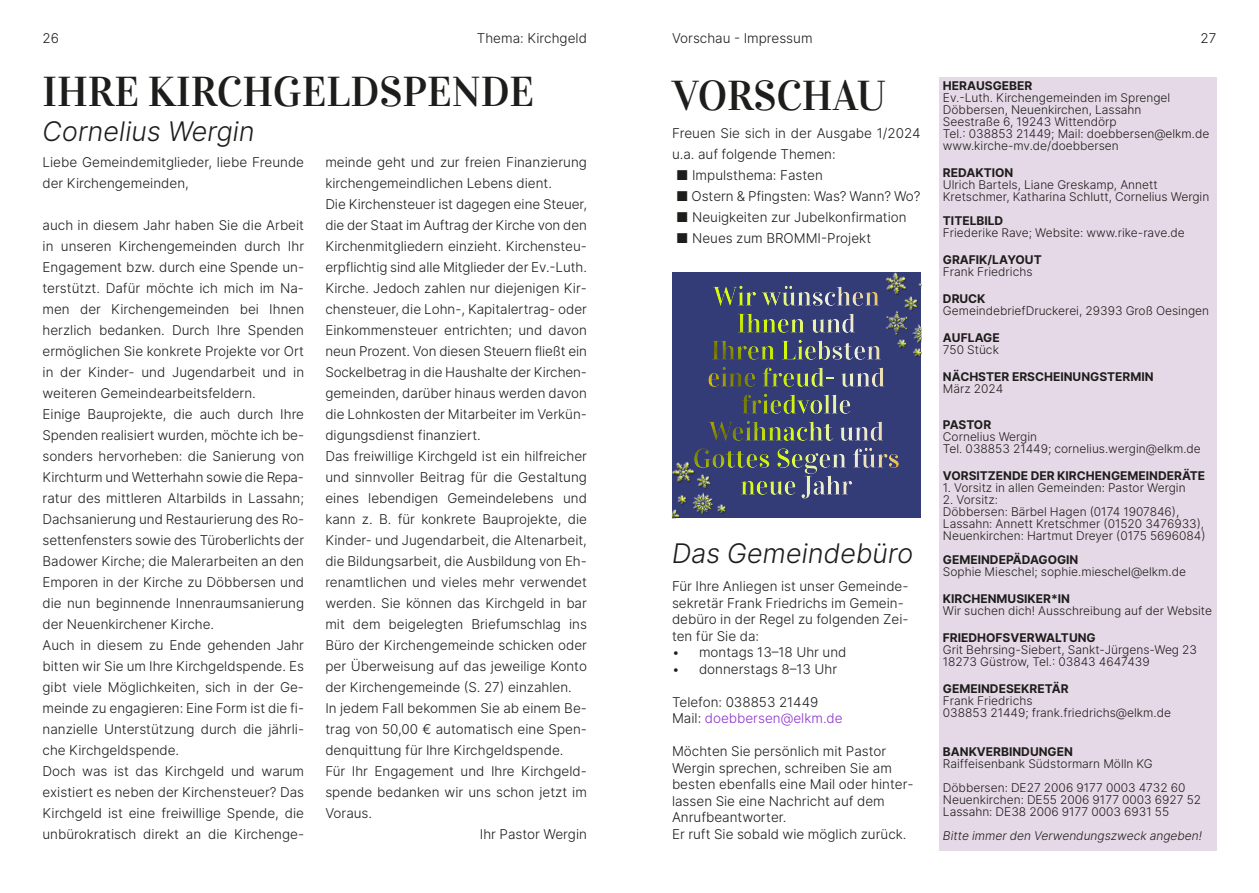
<style>
.page{position:relative;width:1259px;height:893px;background:#fff}
.page>*{position:absolute;margin:0;border:0;box-sizing:border-box;transform-origin:0 0}
.t1{font:42px "Vidaloka";color:#1d1d1b}
.t2{font:italic 300 27px "Inter";color:#1d1d1b}
.t3{font:300 13.5px/21px "Inter";color:#1d1d1b}
.t4{font:300 12px/12px "Inter";color:#1d1d1b}
.t5{font:700 12px "Inter";color:#1d1d1b}
.t6{font:italic 300 12px "Inter";color:#1d1d1b}
.s1{color:#8d33cc}
</style>
<div class="page">
<div style="left:938px;top:77px;width:278px;height:773px;background:#e6d9e7"></div>
<div style="left:672px;top:272px;width:248px;height:245px;background:#343c78"></div>
<svg style="left:713px;top:286px;width:166px;height:20px"></svg>
<svg style="left:738px;top:313px;width:66px;height:20px"></svg>
<svg style="left:811px;top:313px;width:44px;height:20px"></svg>
<svg style="left:712px;top:340px;width:62px;height:20px"></svg>
<svg style="left:782px;top:340px;width:99px;height:20px"></svg>
<svg style="left:708px;top:367px;width:47px;height:20px"></svg>
<svg style="left:762px;top:367px;width:71px;height:20px"></svg>
<svg style="left:841px;top:367px;width:43px;height:20px"></svg>
<svg style="left:742px;top:394px;width:108px;height:20px"></svg>
<svg style="left:709px;top:421px;width:124px;height:20px"></svg>
<svg style="left:840px;top:421px;width:43px;height:20px"></svg>
<svg style="left:694px;top:448px;width:205px;height:51px"></svg>
<img style="left:885px;top:272px;width:36px;height:85px">
<img style="left:671px;top:462px;width:55px;height:56px">
<p class="t3" style="left:43px;top:28px;width:18px">26</p>
<p class="t3" style="left:477px;top:28px;width:111px">Thema: Kirchgeld</p>
<h1 class="t1" style="left:43px;top:69px;width:493px">IHRE KIRCHGELDSPENDE</h1>
<h2 class="t2" style="left:43px;top:115px;width:214px">Cornelius Wergin</h2>
<p class="t3" style="left:43px;top:152px;width:263px">Liebe Gemeindemitglieder, liebe Freunde der Kirchengemeinden,</p>
<p class="t3" style="left:43px;top:215px;width:263px">auch in diesem Jahr haben Sie die Arbeit in unseren Kirchengemeinden durch Ihr Engagement bzw. durch eine Spende un&shy;terstützt. Dafür möchte ich mich im Na&shy;men der Kirchengemeinden bei Ihnen herzlich bedanken. Durch Ihre Spenden ermöglichen Sie konkrete Projekte vor Ort in der Kinder- und Jugendarbeit und in weiteren Gemeindearbeitsfeldern.<br>Einige Bauprojekte, die auch durch Ihre Spenden realisiert wurden, möchte ich be&shy;sonders hervorheben: die Sanierung von Kirchturm und Wetterhahn sowie die Repa&shy;ratur des mittleren Altarbilds in Lassahn; Dachsanierung und Restaurierung des Ro&shy;settenfensters sowie des Türoberlichts der Badower Kirche; die Malerarbeiten an den Emporen in der Kirche zu Döbbersen und die nun beginnende Innenraumsanierung der Neuenkirchener Kirche.<br>Auch in diesem zu Ende gehenden Jahr bitten wir Sie um Ihre Kirchgeldspende. Es gibt viele Möglichkeiten, sich in der Ge&shy;meinde zu engagieren: Eine Form ist die fi&shy;nanzielle Unterstützung durch die jährli&shy;che Kirchgeldspende.<br>Doch was ist das Kirchgeld und warum existiert es neben der Kirchensteuer? Das Kirchgeld ist eine freiwillige Spende, die unbürokratisch direkt an die Kirchenge-</p>
<p class="t3" style="left:325px;top:152px;width:263px">meinde geht und zur freien Finanzierung</p>
<p class="t3" style="left:325px;top:173px;width:228px">kirchengemeindlichen Lebens dient.</p>
<p class="t3" style="left:325px;top:194px;width:263px">Die Kirchensteuer ist dagegen eine Steuer,</p>
<p class="t3" style="left:325px;top:215px;width:263px">die der Staat im Auftrag der Kirche von den</p>
<p class="t3" style="left:325px;top:236px;width:263px">Kirchenmitgliedern einzieht. Kirchensteu-</p>
<p class="t3" style="left:325px;top:257px;width:263px">erpflichtig sind alle Mitglieder der Ev.-Luth.</p>
<p class="t3" style="left:325px;top:278px;width:263px">Kirche. Jedoch zahlen nur diejenigen Kir-</p>
<p class="t3" style="left:325px;top:299px;width:263px">chensteuer, die Lohn-, Kapitalertrag- oder</p>
<p class="t3" style="left:325px;top:320px;width:263px">Einkommensteuer entrichten; und davon</p>
<p class="t3" style="left:325px;top:341px;width:263px">neun Prozent. Von diesen Steuern fließt ein</p>
<p class="t3" style="left:325px;top:362px;width:263px">Sockelbetrag in die Haushalte der Kirchen-</p>
<p class="t3" style="left:325px;top:383px;width:263px">gemeinden, darüber hinaus werden davon</p>
<p class="t3" style="left:325px;top:404px;width:263px">die Lohnkosten der Mitarbeiter im Verkün-</p>
<p class="t3" style="left:325px;top:425px;width:157px">digungsdienst finanziert.</p>
<p class="t3" style="left:325px;top:446px;width:263px">Das freiwillige Kirchgeld ist ein hilfreicher</p>
<p class="t3" style="left:325px;top:467px;width:263px">und sinnvoller Beitrag für die Gestaltung</p>
<p class="t3" style="left:325px;top:488px;width:263px">eines lebendigen Gemeindelebens und</p>
<p class="t3" style="left:325px;top:509px;width:263px">kann z. B. für konkrete Bauprojekte, die</p>
<p class="t3" style="left:325px;top:530px;width:263px">Kinder- und Jugendarbeit, die Altenarbeit,</p>
<p class="t3" style="left:325px;top:551px;width:263px">die Bildungsarbeit, die Ausbildung von Eh-</p>
<p class="t3" style="left:325px;top:572px;width:263px">renamtlichen und vieles mehr verwendet</p>
<p class="t3" style="left:325px;top:593px;width:263px">werden. Sie können das Kirchgeld in bar</p>
<p class="t3" style="left:325px;top:614px;width:263px">mit dem beigelegten Briefumschlag ins</p>
<p class="t3" style="left:325px;top:635px;width:263px">Büro der Kirchengemeinde schicken oder</p>
<p class="t3" style="left:325px;top:656px;width:263px">per Überweisung auf das jeweilige Konto</p>
<p class="t3" style="left:325px;top:677px;width:248px">der Kirchengemeinde (S. 27) einzahlen.</p>
<p class="t3" style="left:325px;top:698px;width:263px">In jedem Fall bekommen Sie ab einem Be-</p>
<p class="t3" style="left:325px;top:719px;width:263px">trag von 50,00 € automatisch eine Spen-</p>
<p class="t3" style="left:325px;top:740px;width:240px">denquittung für Ihre Kirchgeldspende.</p>
<p class="t3" style="left:325px;top:761px;width:263px">Für Ihr Engagement und Ihre Kirchgeld-</p>
<p class="t3" style="left:325px;top:782px;width:263px">spende bedanken wir uns schon jetzt im</p>
<p class="t3" style="left:325px;top:803px;width:48px">Voraus.</p>
<p class="t3" style="left:480px;top:824px;width:109px">Ihr Pastor Wergin</p>
<p class="t3" style="left:672px;top:28px;width:142px">Vorschau - Impressum</p>
<h1 class="t1" style="left:672px;top:73px;width:215px">VORSCHAU</h1>
<p class="t3" style="left:672px;top:122px;width:250px">Freuen Sie sich in der Ausgabe 1/2024 u.a. auf folgende Themen:</p>
<p class="t3" style="left:676px;top:164px;width:148px">■ Impulsthema: Fasten</p>
<p class="t3" style="left:676px;top:185px;width:246px">■ Ostern &amp; Pfingsten: Was? Wann? Wo?</p>
<p class="t3" style="left:676px;top:206px;width:232px">■ Neuigkeiten zur Jubelkonfirmation</p>
<p class="t3" style="left:676px;top:227px;width:196px">■ Neues zum BROMMI-Projekt</p>
<h2 class="t2" style="left:672px;top:537px;width:243px">Das Gemeindebüro</h2>
<p class="t3" style="left:672px;top:578px;width:238px;line-height:16.5px">Für Ihre Anliegen ist unser Gemeinde&shy;sekretär Frank Friedrichs im Gemein&shy;debüro in der Regel zu folgenden Zei&shy;ten für Sie da:</p>
<p class="t3" style="left:672px;top:642px;width:176px">• montags 13–18 Uhr und</p>
<p class="t3" style="left:672px;top:659px;width:167px">• donnerstags 8–13 Uhr</p>
<p class="t3" style="left:672px;top:694px;width:172px;line-height:16.5px">Telefon: 038853 21449<br>Mail: <span class="s1">doebbersen@elkm.de</span></p>
<p class="t3" style="left:672px;top:743px;width:243px;line-height:16.5px">Möchten Sie persönlich mit Pastor Wergin sprechen, schreiben Sie am besten ebenfalls eine Mail oder hinter&shy;lassen Sie eine Nachricht auf dem Anrufbeantworter.<br>Er ruft Sie sobald wie möglich zurück.</p>
<p class="t3" style="left:1200px;top:28px;width:17px">27</p>
<p class="t5" style="left:943px;top:78px;width:91px">HERAUSGEBER</p>
<p class="t4" style="left:943px;top:91px;width:268px">Ev.-Luth. Kirchengemeinden im Sprengel Döbbersen, Neuenkirchen, Lassahn<br>Seestraße 6, 19243 Wittendörp<br>Tel.: 038853 21449; Mail: doebbersen@elkm.de www.kirche-mv.de/doebbersen</p>
<p class="t5" style="left:943px;top:165px;width:72px">REDAKTION</p>
<p class="t4" style="left:943px;top:178px;width:268px">Ulrich Bartels, Liane Greskamp, Annett<br>Kretschmer, Katharina Schlutt, Cornelius Wergin</p>
<p class="t5" style="left:943px;top:213px;width:62px">TITELBILD</p>
<p class="t4" style="left:943px;top:226px;width:243px">Friederike Rave; Website: www.rike-rave.de</p>
<p class="t5" style="left:943px;top:252px;width:100px">GRAFIK/LAYOUT</p>
<p class="t4" style="left:943px;top:265px;width:91px">Frank Friedrichs</p>
<p class="t5" style="left:943px;top:291px;width:44px">DRUCK</p>
<p class="t4" style="left:943px;top:304px;width:268px">GemeindebriefDruckerei, 29393 Groß Oesingen</p>
<p class="t5" style="left:943px;top:330px;width:58px">AUFLAGE</p>
<p class="t4" style="left:943px;top:343px;width:58px">750 Stück</p>
<p class="t5" style="left:943px;top:369px;width:212px">NÄCHSTER ERSCHEINUNGSTERMIN</p>
<p class="t4" style="left:943px;top:382px;width:62px">März 2024</p>
<p class="t5" style="left:943px;top:417px;width:50px">PASTOR</p>
<p class="t4" style="left:943px;top:430px;width:259px">Cornelius Wergin<br>Tel. 038853 21449; cornelius.wergin@elkm.de</p>
<p class="t5" style="left:943px;top:468px;width:264px">VORSITZENDE DER KIRCHENGEMEINDERÄTE</p>
<p class="t4" style="left:943px;top:481px;width:244px">1. Vorsitz in allen Gemeinden: Pastor Wergin</p>
<p class="t4" style="left:943px;top:493px;width:264px">2. Vorsitz:<br>Döbbersen: Bärbel Hagen (0174 1907846), Lassahn: Annett Kretschmer (01520 3476933), Neuenkirchen: Hartmut Dreyer (0175 5696084)</p>
<p class="t5" style="left:943px;top:552px;width:137px">GEMEINDEPÄDAGOGIN</p>
<p class="t4" style="left:943px;top:565px;width:245px">Sophie Mieschel; sophie.mieschel@elkm.de</p>
<p class="t5" style="left:943px;top:591px;width:129px">KIRCHENMUSIKER*IN</p>
<p class="t4" style="left:943px;top:604px;width:271px">Wir suchen dich! Ausschreibung auf der Website</p>
<p class="t5" style="left:943px;top:630px;width:154px">FRIEDHOFSVERWALTUNG</p>
<p class="t4" style="left:943px;top:643px;width:256px">Grit Behrsing-Siebert, Sankt-Jürgens-Weg 23<br>18273 Güstrow, Tel.: 03843 4647439</p>
<p class="t5" style="left:943px;top:681px;width:127px">GEMEINDESEKRETÄR</p>
<p class="t4" style="left:943px;top:694px;width:230px">Frank Friedrichs<br>038853 21449; frank.friedrichs@elkm.de</p>
<p class="t5" style="left:943px;top:744px;width:131px">BANKVERBINDUNGEN</p>
<p class="t4" style="left:943px;top:751px;width:244px;line-height:24px">Raiffeisenbank Südstormarn Mölln KG<br>Döbbersen: DE27 2006 9177 0003 4732 60</p>
<p class="t4" style="left:943px;top:793px;width:260px">Neuenkirchen: DE55 2006 9177 0003 6927 52<br>Lassahn: DE38 2006 9177 0003 6931 55</p>
<p class="t6" style="left:943px;top:828px;width:261px">Bitte immer den Verwendungszweck angeben!</p>
</div>
